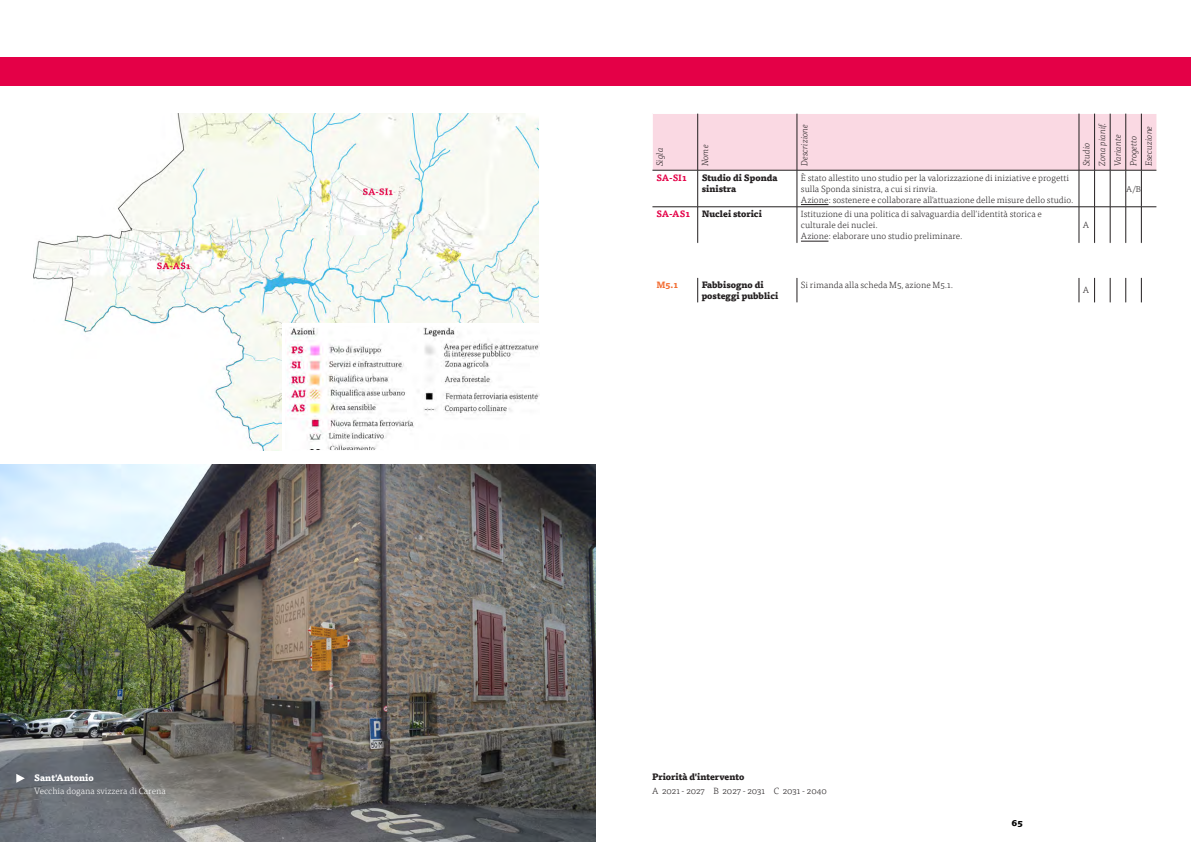
<style>
.page{position:relative;width:1191px;height:842px;background:#fff}
.page>*{position:absolute;margin:0;border:0;box-sizing:border-box;transform-origin:0 0}
.Scritte_grassetto{font:300 9px/11px "Tisa OT";color:#231f20}
.Scritte_grassetto-2{font:800 9px/11px "Tisa OT";color:#231f20}
.Scritte_grassetto-3{font:italic 300 9px "Tisa OT";color:#231f20}
.Didascalie{font:300 9px "Tisa OT";color:#fff}
.Note{font:800 9px "Tisa OT";color:#fff}
.Scritte_grassetto-4{font:700 9px "Tisa OT";color:#e40047}
.Scritte_grassetto-5{font:700 9px "Tisa OT";color:#f26a2e}
.t1{font:800 9px "Tisa OT";color:#000}
.t2{font:300 8.5px "Tisa OT";color:#231f20}
</style>
<div class="page">
<img style="left:34px;top:113px;width:505px;height:337px">
<div style="left:0;top:57px;width:1191px;height:28px;background:#e40047"></div>
<div style="left:282px;top:323px;width:257px;height:130px;background:#fff"></div>
<img style="left:287px;top:327px;width:253px;height:123px">
<img style="left:0;top:464px;width:595px;height:378px">
<svg style="left:16px;top:774px;width:9px;height:9px"></svg>
<div style="left:652px;top:113px;width:505px;height:57px;background:#fad9e3"></div>
<hr style="left:652px;top:113px;width:45px;height:1px;background:#fff">
<hr style="left:652px;top:114px;width:1px;height:56px;background:#fff">
<hr style="left:697px;top:113px;width:100px;height:1px;background:#fff">
<hr style="left:797px;top:113px;width:282px;height:1px;background:#fff">
<svg style="left:1079px;top:113px;width:78px;height:1px"></svg>
<hr style="left:697px;top:114px;width:1px;height:56px;background:#231f20">
<hr style="left:796px;top:114px;width:1px;height:56px;background:#231f20">
<hr style="left:1078px;top:114px;width:1px;height:56px;background:#231f20">
<hr style="left:1094px;top:114px;width:1px;height:56px;background:#231f20">
<hr style="left:1110px;top:114px;width:1px;height:56px;background:#231f20">
<hr style="left:1125px;top:114px;width:1px;height:56px;background:#231f20">
<hr style="left:1141px;top:114px;width:1px;height:56px;background:#231f20">
<hr style="left:652px;top:170px;width:45px;height:1px;background:#231f20">
<hr style="left:697px;top:170px;width:100px;height:1px;background:#231f20">
<hr style="left:697px;top:170px;width:1px;height:37px;background:#231f20">
<hr style="left:797px;top:170px;width:282px;height:1px;background:#231f20">
<hr style="left:796px;top:170px;width:1px;height:37px;background:#231f20">
<hr style="left:1078px;top:170px;width:1px;height:37px;background:#231f20">
<hr style="left:1094px;top:170px;width:1px;height:37px;background:#231f20">
<hr style="left:1110px;top:170px;width:1px;height:37px;background:#231f20">
<hr style="left:1125px;top:170px;width:1px;height:37px;background:#231f20">
<svg style="left:1079px;top:170px;width:77px;height:1px"></svg>
<hr style="left:1141px;top:170px;width:1px;height:37px;background:#231f20">
<hr style="left:697px;top:207px;width:1px;height:36px;background:#231f20">
<hr style="left:796px;top:207px;width:1px;height:36px;background:#231f20">
<hr style="left:1078px;top:207px;width:1px;height:36px;background:#231f20">
<hr style="left:1094px;top:207px;width:1px;height:36px;background:#231f20">
<hr style="left:1110px;top:207px;width:1px;height:36px;background:#231f20">
<hr style="left:1125px;top:207px;width:1px;height:36px;background:#231f20">
<hr style="left:1141px;top:207px;width:1px;height:36px;background:#231f20">
<svg style="left:697px;top:278px;width:1px;height:25px"></svg>
<svg style="left:796px;top:278px;width:1px;height:25px"></svg>
<hr style="left:1156px;top:114px;width:1px;height:56px;background:#fff">
<hr style="left:652px;top:207px;width:45px;height:1px;background:#231f20">
<hr style="left:697px;top:207px;width:100px;height:1px;background:#231f20">
<hr style="left:797px;top:207px;width:282px;height:1px;background:#231f20">
<svg style="left:1079px;top:207px;width:77px;height:1px"></svg>
<svg style="left:1078px;top:277px;width:64px;height:26px"></svg>
<svg style="left:801px;top:204px;width:27px;height:1px"></svg>
<svg style="left:801px;top:241px;width:27px;height:1px"></svg>
<p class="Note" style="left:34px;top:772px;width:61px">Sant'Antonio</p>
<p class="Didascalie" style="left:34px;top:786px;width:133px">Vecchia dogana svizzera di Carena</p>
<p class="Scritte_grassetto-3" style="left:654px;top:166px;width:20px;rotate:-90deg">Sigla</p>
<p class="Scritte_grassetto-3" style="left:700px;top:166px;width:23px;rotate:-90deg">Nome</p>
<p class="Scritte_grassetto-3" style="left:799px;top:166px;width:44px;rotate:-90deg">Descrizione</p>
<p class="Scritte_grassetto-4" style="left:656px;top:172px;width:32px">SA-SI1</p>
<p class="Scritte_grassetto-2" style="left:701px;top:172px;width:77px">Studio di Sponda sinistra</p>
<p class="Scritte_grassetto" style="left:801px;top:172px;width:269px">È stato allestito uno studio per la valorizzazione di iniziative e progetti sulla Sponda sinistra, a cui si rinvia.</p>
<p class="Scritte_grassetto" style="left:801px;top:194px;width:274px">Azione: sostenere e collaborare all'attuazione delle misure dello studio.</p>
<p class="Scritte_grassetto-4" style="left:656px;top:208px;width:35px">SA-AS1</p>
<p class="Scritte_grassetto-2" style="left:701px;top:209px;width:62px">Nuclei storici</p>
<p class="Scritte_grassetto" style="left:801px;top:209px;width:242px">Istituzione di una politica di salvaguardia dell’identità storica e culturale dei nuclei.</p>
<p class="Scritte_grassetto" style="left:801px;top:231px;width:163px">Azione: elaborare uno studio preliminare.</p>
<p class="Scritte_grassetto-3" style="left:1081px;top:166px;width:26px;rotate:-90deg">Studio</p>
<p class="Scritte_grassetto-3" style="left:1097px;top:166px;width:45px;rotate:-90deg">Zona pianif.</p>
<p class="Scritte_grassetto-3" style="left:1112px;top:166px;width:33px;rotate:-90deg">Variante</p>
<p class="Scritte_grassetto-3" style="left:1128px;top:166px;width:32px;rotate:-90deg">Progetto</p>
<p class="Scritte_grassetto-3" style="left:1143px;top:166px;width:42px;rotate:-90deg">Esecuzione</p>
<p class="t2" style="left:1126px;top:184px;width:16px">A/B</p>
<p class="Scritte_grassetto" style="left:1083px;top:220px;width:8px">A</p>
<p class="Scritte_grassetto-5" style="left:656px;top:279px;width:23px">M5.1</p>
<p class="Scritte_grassetto-2" style="left:701px;top:279px;width:78px">Fabbisogno di posteggi pubblici</p>
<p class="Scritte_grassetto" style="left:801px;top:279px;width:154px">Si rimanda alla scheda M5, azione M5.1.</p>
<p class="Scritte_grassetto" style="left:1083px;top:285px;width:8px">A</p>
<p class="Scritte_grassetto-2" style="left:652px;top:771px;width:94px">Priorità d'intervento</p>
<p class="Scritte_grassetto" style="left:652px;top:785px;width:176px">A 2021 - 2027 B 2027 - 2031 C 2031 - 2040</p>
<p class="t1" style="left:1011px;top:817px;width:13px">65</p>
</div>
